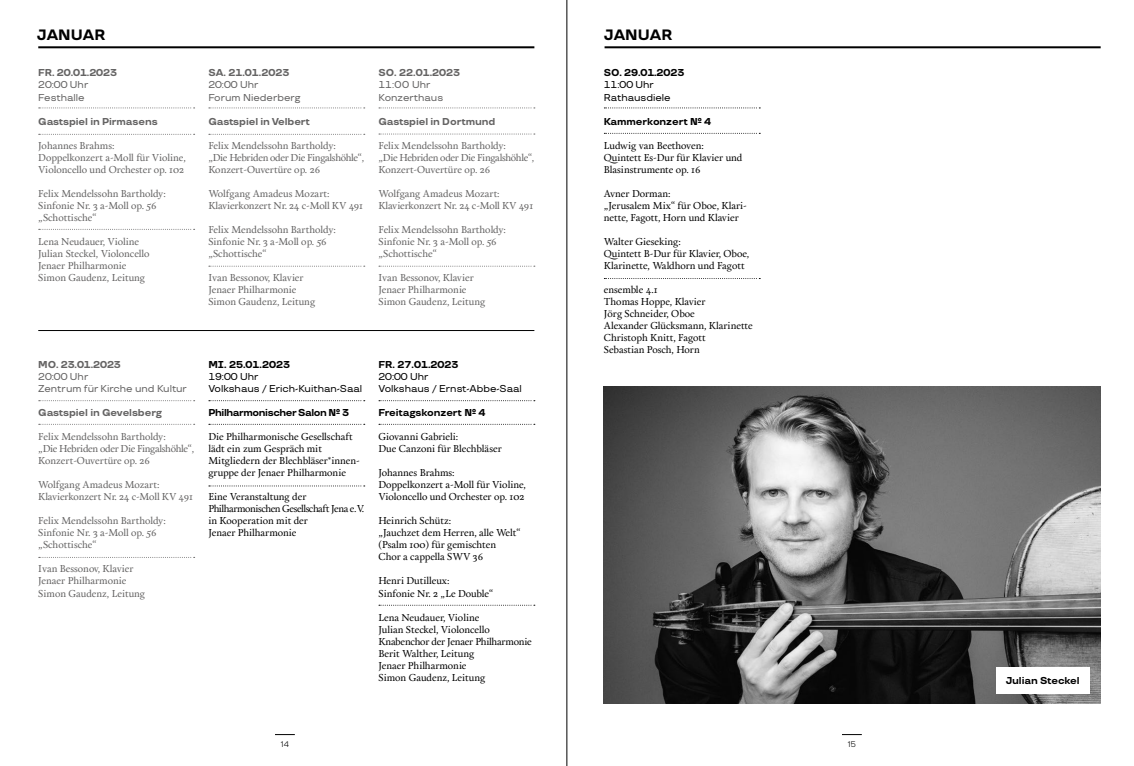
<style>
.page{position:relative;width:1134px;height:766px;background:#fff}
.page>*{position:absolute;margin:0;border:0;box-sizing:border-box;transform-origin:0 0}
.t1{font:700 15px "TT Travels";color:#000}
.t2{font:10px/12px "Calendas Plus";color:#000}
.t3{font:10px/12px "Calendas Plus";color:#646363}
.t4{font:10px/12px "Calendas Plus";letter-spacing:-.03em;color:#646363}
.t5{font:700 10px "TT Travels";letter-spacing:-.01em;color:#646363}
.t6{font:10px/12px "Calendas Plus";letter-spacing:-.035em;color:#000}
.t7{font:500 10px/12px "TT Travels";color:#646363}
.t8{font:500 10px/12px "TT Travels";color:#000}
.t9{font:700 10px "TT Travels";letter-spacing:-.01em;color:#000}
.t10{font:700 10px "TT Travels";letter-spacing:-.04em;color:#000}
.t11{font:8px "TT Travels";color:#000}
</style>
<div class="page">
<svg style="left:275px;top:734px;width:20px;height:1px"></svg>
<svg style="left:842px;top:734px;width:20px;height:1px"></svg>
<hr style="left:567px;top:0;width:1px;height:765px;background:#000">
<hr style="left:604px;top:46px;width:497px;height:2px;background:#000">
<svg style="left:604px;top:107px;width:156px;height:1px"></svg>
<svg style="left:604px;top:133px;width:156px;height:1px"></svg>
<svg style="left:604px;top:278px;width:156px;height:1px"></svg>
<hr style="left:38px;top:46px;width:496px;height:2px;background:#000">
<svg style="left:379px;top:107px;width:156px;height:1px"></svg>
<svg style="left:379px;top:133px;width:156px;height:1px"></svg>
<svg style="left:209px;top:107px;width:156px;height:1px"></svg>
<svg style="left:209px;top:134px;width:156px;height:1px"></svg>
<svg style="left:209px;top:265px;width:156px;height:1px"></svg>
<svg style="left:39px;top:107px;width:156px;height:1px"></svg>
<svg style="left:39px;top:134px;width:156px;height:1px"></svg>
<svg style="left:39px;top:229px;width:156px;height:1px"></svg>
<svg style="left:379px;top:400px;width:156px;height:1px"></svg>
<svg style="left:209px;top:400px;width:156px;height:1px"></svg>
<svg style="left:209px;top:423px;width:156px;height:1px"></svg>
<svg style="left:379px;top:423px;width:156px;height:1px"></svg>
<svg style="left:39px;top:423px;width:156px;height:1px"></svg>
<hr style="left:38px;top:330px;width:496px;height:1px;background:#000">
<svg style="left:39px;top:400px;width:156px;height:1px"></svg>
<svg style="left:379px;top:604px;width:156px;height:1px"></svg>
<svg style="left:379px;top:265px;width:156px;height:1px"></svg>
<svg style="left:209px;top:485px;width:156px;height:1px"></svg>
<img style="left:604px;top:386px;width:496px;height:317px">
<div style="left:996px;top:667px;width:93px;height:26px;background:#fff"></div>
<h1 class="t1" style="left:37px;top:26px;width:70px">JANUAR</h1>
<p class="t5" style="left:38px;top:67px;width:80px">FR. 20.01.2023</p>
<p class="t7" style="left:38px;top:79px;width:52px">20:00 Uhr<br>Festhalle</p>
<p class="t5" style="left:38px;top:115px;width:121px">Gastspiel in Pirmasens</p>
<p class="t3" style="left:38px;top:139px;width:149px">Johannes Brahms:<br>Doppelkonzert a-Moll für Violine,<br>Violoncello und Orchester op. 102</p>
<p class="t3" style="left:38px;top:187px;width:129px">Felix Mendelssohn Bartholdy:<br>Sinfonie Nr. 3 a-Moll op. 56 „Schottische“</p>
<p class="t3" style="left:38px;top:235px;width:113px">Lena Neudauer, Violine<br>Julian Steckel, Violoncello<br>Jenaer Philharmonie<br>Simon Gaudenz, Leitung</p>
<p class="t5" style="left:208px;top:67px;width:82px">SA. 21.01.2023</p>
<p class="t7" style="left:208px;top:79px;width:94px">20:00 Uhr<br>Forum Niederberg</p>
<p class="t5" style="left:208px;top:115px;width:103px">Gastspiel in Velbert</p>
<p class="t4" style="left:208px;top:139px;width:157px">Felix Mendelssohn Bartholdy:<br>„Die Hebriden oder Die Fingalshöhle“,<br>Konzert-Ouvertüre op. 26</p>
<p class="t3" style="left:208px;top:187px;width:156px">Wolfgang Amadeus Mozart:<br>Klavierkonzert Nr. 24 c-Moll KV 491</p>
<p class="t3" style="left:208px;top:223px;width:129px">Felix Mendelssohn Bartholdy:<br>Sinfonie Nr. 3 a-Moll op. 56 „Schottische“</p>
<p class="t3" style="left:208px;top:271px;width:108px">Ivan Bessonov, Klavier<br>Jenaer Philharmonie<br>Simon Gaudenz, Leitung</p>
<p class="t5" style="left:378px;top:67px;width:83px">SO. 22.01.2023</p>
<p class="t7" style="left:378px;top:79px;width:66px">11:00 Uhr<br>Konzerthaus</p>
<p class="t5" style="left:378px;top:115px;width:119px">Gastspiel in Dortmund</p>
<p class="t4" style="left:378px;top:139px;width:157px">Felix Mendelssohn Bartholdy:<br>„Die Hebriden oder Die Fingalshöhle“,<br>Konzert-Ouvertüre op. 26</p>
<p class="t3" style="left:378px;top:187px;width:156px">Wolfgang Amadeus Mozart:<br>Klavierkonzert Nr. 24 c-Moll KV 491</p>
<p class="t3" style="left:378px;top:223px;width:129px">Felix Mendelssohn Bartholdy:<br>Sinfonie Nr. 3 a-Moll op. 56 „Schottische“</p>
<p class="t3" style="left:378px;top:271px;width:108px">Ivan Bessonov, Klavier<br>Jenaer Philharmonie<br>Simon Gaudenz, Leitung</p>
<p class="t5" style="left:38px;top:358px;width:84px">MO. 23.01.2023</p>
<p class="t7" style="left:38px;top:370px;width:150px">20:00 Uhr<br>Zentrum für Kirche und Kultur</p>
<p class="t5" style="left:38px;top:406px;width:125px">Gastspiel in Gevelsberg</p>
<p class="t4" style="left:38px;top:430px;width:157px">Felix Mendelssohn Bartholdy:<br>„Die Hebriden oder Die Fingalshöhle“,<br>Konzert-Ouvertüre op. 26</p>
<p class="t3" style="left:38px;top:478px;width:156px">Wolfgang Amadeus Mozart:<br>Klavierkonzert Nr. 24 c-Moll KV 491</p>
<p class="t3" style="left:38px;top:514px;width:129px">Felix Mendelssohn Bartholdy:<br>Sinfonie Nr. 3 a-Moll op. 56 „Schottische“</p>
<p class="t3" style="left:38px;top:562px;width:108px">Ivan Bessonov, Klavier<br>Jenaer Philharmonie<br>Simon Gaudenz, Leitung</p>
<p class="t9" style="left:208px;top:358px;width:83px">MI. 25.01.2023</p>
<p class="t8" style="left:208px;top:370px;width:155px">19:00 Uhr<br>Volkshaus / Erich-Kuithan-Saal</p>
<p class="t10" style="left:208px;top:406px;width:142px">Philharmonischer Salon № 3</p>
<p class="t2" style="left:208px;top:430px;width:153px">Die Philharmonische Gesellschaft lädt ein zum Gespräch mit<br>Mitgliedern der Blechbläser*innen&shy;gruppe der Jenaer Philharmonie</p>
<p class="t6" style="left:208px;top:490px;width:157px">Eine Veranstaltung der<br>Philharmonischen Gesellschaft Jena e.V. in Kooperation mit der<br>Jenaer Philharmonie</p>
<p class="t9" style="left:378px;top:358px;width:82px">FR. 27.01.2023</p>
<p class="t8" style="left:378px;top:370px;width:145px">20:00 Uhr<br>Volkshaus / Ernst-Abbe-Saal</p>
<p class="t9" style="left:378px;top:406px;width:109px">Freitagskonzert № 4</p>
<p class="t2" style="left:378px;top:430px;width:125px">Giovanni Gabrieli:<br>Due Canzoni für Blechbläser</p>
<p class="t2" style="left:378px;top:466px;width:149px">Johannes Brahms:<br>Doppelkonzert a-Moll für Violine,<br>Violoncello und Orchester op. 102</p>
<p class="t2" style="left:378px;top:514px;width:144px">Heinrich Schütz:<br>„Jauchzet dem Herren, alle Welt“ (Psalm 100) für gemischten<br>Chor a cappella SWV 36</p>
<p class="t2" style="left:378px;top:574px;width:116px">Henri Dutilleux:<br>Sinfonie Nr. 2 „Le Double“</p>
<p class="t2" style="left:378px;top:610px;width:155px">Lena Neudauer, Violine<br>Julian Steckel, Violoncello<br>Knabenchor der Jenaer Philharmonie<br>Berit Walther, Leitung<br>Jenaer Philharmonie<br>Simon Gaudenz, Leitung</p>
<h1 class="t1" style="left:604px;top:26px;width:70px">JANUAR</h1>
<p class="t9" style="left:604px;top:67px;width:82px">SO. 29.01.2023</p>
<p class="t8" style="left:604px;top:79px;width:68px">11:00 Uhr<br>Rathausdiele</p>
<p class="t9" style="left:604px;top:115px;width:109px">Kammerkonzert № 4</p>
<p class="t2" style="left:604px;top:139px;width:140px">Ludwig van Beethoven:<br>Quintett Es-Dur für Klavier und<br>Blasinstrumente op. 16</p>
<p class="t2" style="left:604px;top:187px;width:144px">Avner Dorman:<br>„Jerusalem Mix“ für Oboe, Klari&shy;nette, Fagott, Horn und Klavier</p>
<p class="t2" style="left:604px;top:235px;width:147px">Walter Gieseking:<br>Quintett B-Dur für Klavier, Oboe,<br>Klarinette, Waldhorn und Fagott</p>
<p class="t2" style="left:604px;top:283px;width:150px">ensemble 4.1<br>Thomas Hoppe, Klavier<br>Jörg Schneider, Oboe<br>Alexander Glücksmann, Klarinette<br>Christoph Knitt, Fagott<br>Sebastian Posch, Horn</p>
<p class="t11" style="left:281px;top:739px;width:10px">14</p>
<p class="t11" style="left:848px;top:739px;width:10px">15</p>
<p class="t9" style="left:1006px;top:674px;width:75px">Julian Steckel</p>
</div>
